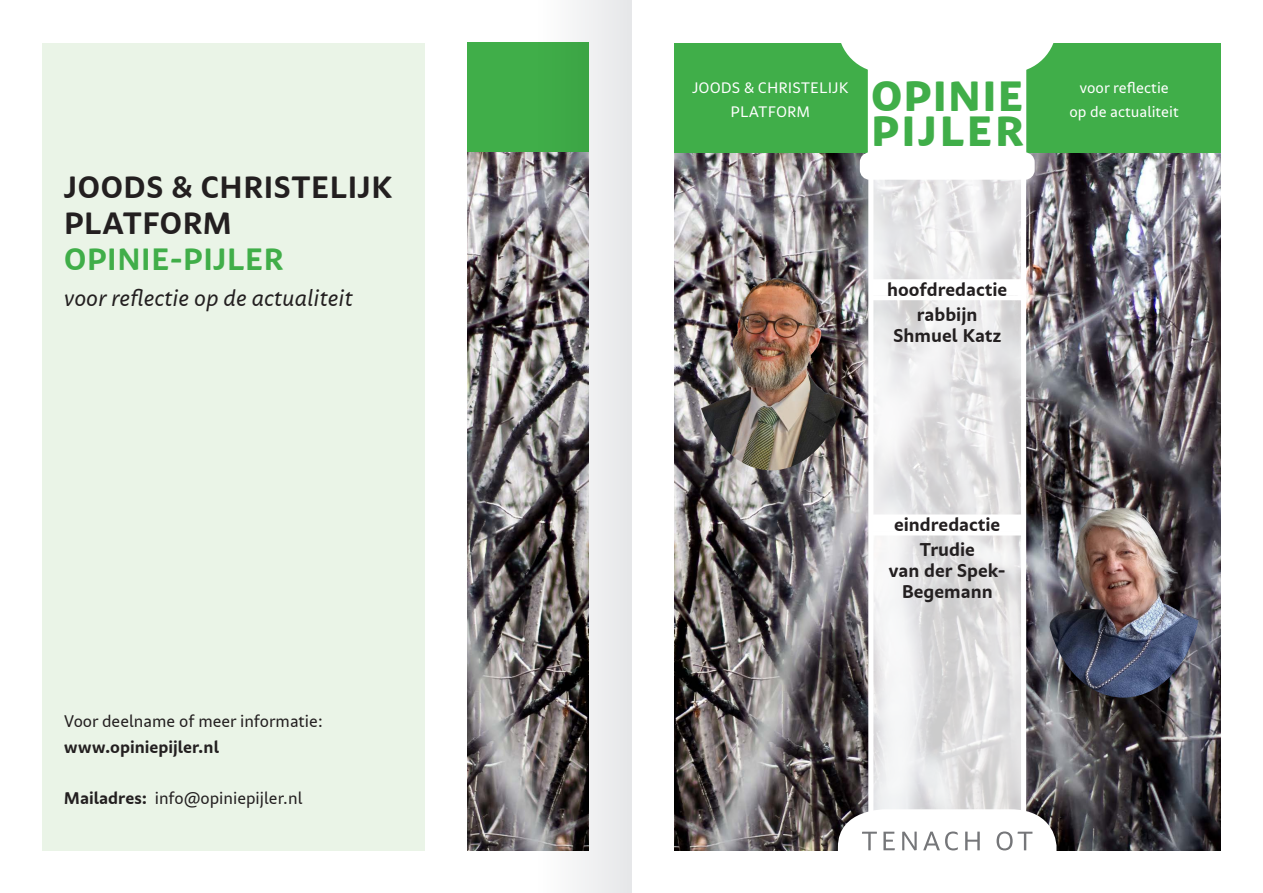
<style>
.page{position:relative;width:1263px;height:893px;background:#fff}
.page>*{position:absolute;margin:0;border:0;box-sizing:border-box;transform-origin:0 0}
.t1{font:800 41.1px "Dona Alt";letter-spacing:.035em;color:#40ae49}
.kop_2{font:700 30px "Dona";color:#231f20}
.kop_2-2{font:700 30px "Dona";color:#40ae49}
.kop_2-3{font:italic 22.5px "Dona";color:#231f20}
.kop_2-4{font:700 18px/21px "Dona";color:#231f20;text-align:center}
.taak___witte_balk{font:700 18px "Dona";color:#231f20}
.intro{font:16.5px "Dona";color:#231f20}
.intro-2{font:700 16.5px "Dona";color:#231f20}
.t2{font:15px "Dona Variable";color:#fff}
.s1{font-weight:700}
</style>
<div class="page">
<img style="left:674px;top:152px;width:546px;height:698px">
<div style="left:674px;top:43px;width:546px;height:109px;background:#40ae49"></div>
<img style="left:1045px;top:487px;width:156px;height:211px">
<img style="left:693px;top:263px;width:151px;height:207px">
<svg style="left:874px;top:180px;width:146px;height:627px"></svg>
<div style="left:868px;top:169px;width:158px;height:681px;border:5px solid #fff"></div>
<div style="left:862px;top:155px;width:170px;height:22px;background:#fff;border-radius:7px"></div>
<div style="left:860px;top:152px;width:175px;height:28px;border:5px solid #fff;border-radius:7px"></div>
<div style="left:868px;top:43px;width:158px;height:120px;background:#fff"></div>
<svg style="left:841px;top:43px;width:213px;height:30px"></svg>
<svg style="left:835px;top:807px;width:224px;height:44px"></svg>
<img style="left:468px;top:152px;width:70px;height:698px">
<div style="left:468px;top:43px;width:121px;height:109px;background:#40ae49"></div>
<div style="left:43px;top:43px;width:382px;height:807px;background:#eaf4e7"></div>
<div style="left:871px;top:279px;width:153px;height:17px;background:#fff"></div>
<hr style="left:871px;top:296px;width:153px;height:4px;background:#fff">
<div style="left:871px;top:514px;width:153px;height:17px;background:#fff"></div>
<hr style="left:871px;top:531px;width:153px;height:4px;background:#fff">
<svg style="left:538px;top:0;width:93px;height:893px"></svg>
<p class="t2" style="left:692px;top:78px;width:158px">JOODS &amp; CHRISTELIJK</p>
<p class="t2" style="left:730px;top:102px;width:81px">PLATFORM</p>
<p class="t1" style="left:871px;top:71px;width:154px">OPINIE</p>
<p class="t1" style="left:871px;top:106px;width:154px">PIJLER</p>
<p class="kop_2" style="left:64px;top:169px;width:330px">JOODS &amp; CHRISTELIJK</p>
<p class="kop_2" style="left:64px;top:205px;width:170px">PLATFORM</p>
<p class="kop_2-2" style="left:64px;top:241px;width:221px">OPINIE-PIJLER</p>
<p class="kop_2-3" style="left:64px;top:285px;width:291px">voor reflectie op de actualiteit</p>
<p class="taak___witte_balk" style="left:887px;top:278px;width:122px">hoofdredactie</p>
<p class="kop_2-4" style="left:917px;top:304px;width:62px">rabbijn</p>
<p class="kop_2-4" style="left:893px;top:325px;width:110px">Shmuel Katz</p>
<p class="t2" style="left:1079px;top:78px;width:91px">voor reflectie</p>
<p class="t2" style="left:1069px;top:102px;width:111px">op de actualiteit</p>
<p class="intro" style="left:64px;top:711px;width:261px">Voor deelname of meer informatie:</p>
<p class="intro-2" style="left:64px;top:737px;width:157px">www.opiniepijler.nl</p>
<p class="intro" style="left:64px;top:788px;width:240px"><span class="s1">Mailadres:</span> info@opiniepijler.nl</p>
<p class="taak___witte_balk" style="left:894px;top:514px;width:108px">eindredactie</p>
<p class="kop_2-4" style="left:889px;top:539px;width:119px">Trudie<br>van der Spek-<br>Begemann</p>
</div>
